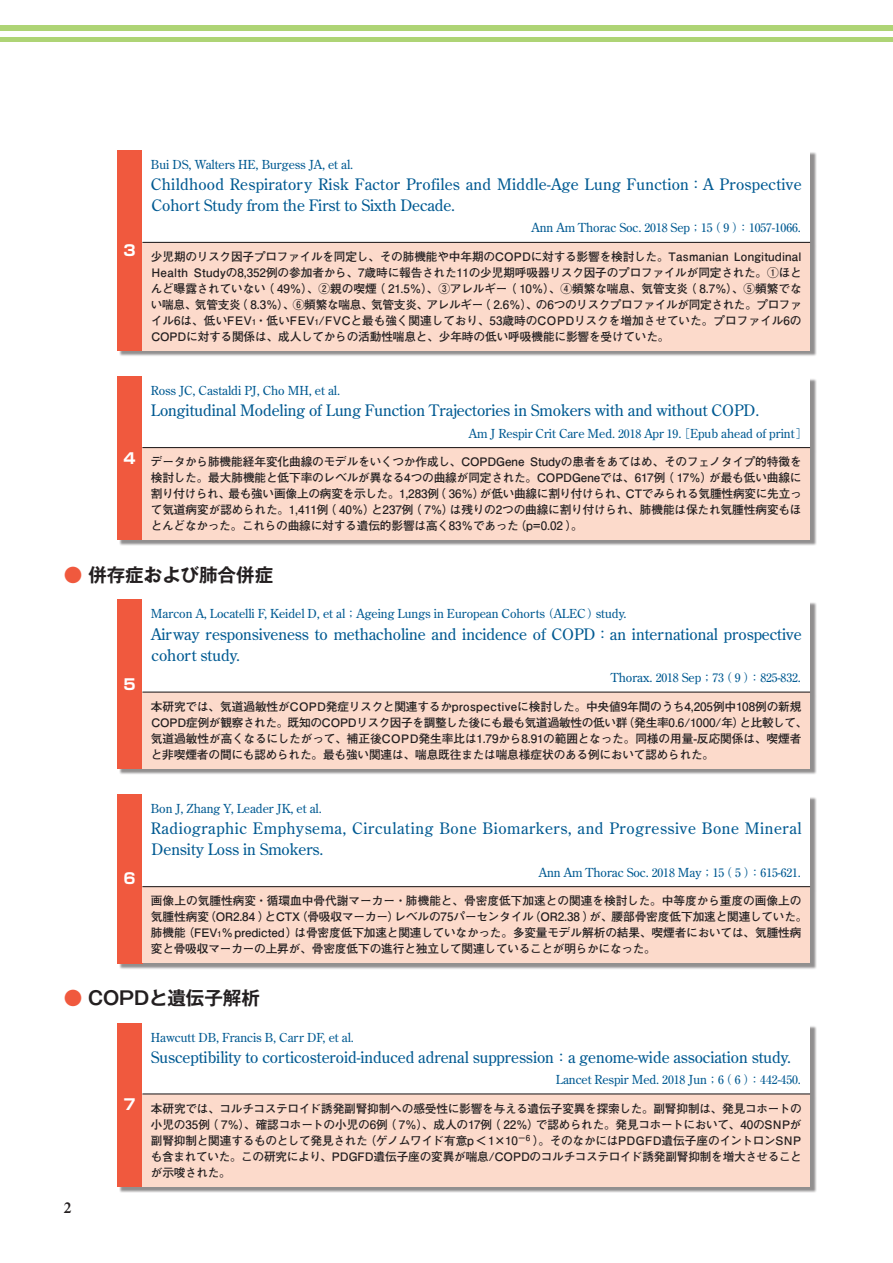
<style>
.page{position:relative;width:893px;height:1263px;background:#fff}
.page>*{position:absolute;margin:0;border:0;box-sizing:border-box;transform-origin:0 0}
.t1{font:700 18.6px "Gothic MB101 Pr 5 De";letter-spacing:-.01em;color:#231f20}
.t2{font:15.75px/21.3px "Century Old Style Std";color:#015a92}
.t3{font:15.75px/21.3px "Century Old Style Std";letter-spacing:.035em;color:#015a92}
.t4{font:600 15.45px "Times LT Std";color:#231f20}
.t5{font:700 14.85px "Shin Go Pr 5";color:#fff}
.t6{font:12.45px "Century Old Style Std";letter-spacing:-.005em;color:#015a92}
.t7{font:700 11.7px/15.9px "Futo Go B101 Pr 5";letter-spacing:-.015em;color:#231f20;text-align:justify}
.t8{font:500 11.7px "Ryumin Pro";letter-spacing:-.005em;color:#015a92}
.s1{font-family:"Ryumin Pro";font-weight:500;font-size:14.85px}
.s2{font-family:"Ryumin Pro";font-weight:500;font-size:11.7px}
.s3{font-size:8.25px}
.s4{color:#f0593e}
.s5{font-family:"Century Old Style Std";font-weight:400;font-size:12.45px}
</style>
<div class="page">
<div style="left:119px;top:152px;width:698px;height:1041px;background:#231f20;opacity:.5"></div>
<div style="left:117px;top:150px;width:25px;height:201px;background:#f0593e"></div>
<div style="left:142px;top:150px;width:668px;height:92px;background:#fff"></div>
<div style="left:142px;top:242px;width:668px;height:109px;background:#fcdacb"></div>
<hr style="left:142px;top:242px;width:668px;height:1px;background:#231f20">
<div style="left:117px;top:376px;width:25px;height:164px;background:#f0593e"></div>
<div style="left:142px;top:376px;width:668px;height:72px;background:#fff"></div>
<div style="left:142px;top:448px;width:668px;height:92px;background:#fcdacb"></div>
<hr style="left:142px;top:447px;width:668px;height:1px;background:#231f20">
<div style="left:117px;top:600px;width:25px;height:169px;background:#f0593e"></div>
<div style="left:142px;top:600px;width:668px;height:92px;background:#fff"></div>
<div style="left:142px;top:692px;width:668px;height:77px;background:#fcdacb"></div>
<hr style="left:142px;top:691px;width:668px;height:2px;background:#231f20">
<div style="left:117px;top:794px;width:25px;height:169px;background:#f0593e"></div>
<div style="left:142px;top:794px;width:668px;height:93px;background:#fff"></div>
<div style="left:142px;top:887px;width:668px;height:76px;background:#fcdacb"></div>
<hr style="left:142px;top:886px;width:668px;height:1px;background:#231f20">
<div style="left:117px;top:1023px;width:25px;height:163px;background:#f0593e"></div>
<div style="left:142px;top:1023px;width:668px;height:71px;background:#fff"></div>
<div style="left:142px;top:1094px;width:668px;height:92px;background:#fcdacb"></div>
<hr style="left:142px;top:1093px;width:668px;height:1px;background:#231f20">
<div style="left:0;top:26px;width:893px;height:5px;background:#aed475"></div>
<hr style="left:0;top:37px;width:893px;height:4px;background:#aed475">
<p class="t5" style="left:122px;top:239px;width:16px">３</p>
<p class="t6" style="left:151px;top:156px;width:204px">Bui DS, Walters HE, Burgess JA, et al.</p>
<h2 class="t2" style="left:151px;top:173px;width:652px">Childhood Respiratory Risk Factor Profiles and Middle-Age Lung Function<span class="s1">：</span>A Prospective<br>Cohort Study from the First to Sixth Decade.</h2>
<p class="t6" style="left:532px;top:220px;width:271px">Ann Am Thorac Soc. <span class="s2">2018</span> Sep<span class="s2">；15（ 9 ）：1057</span>-<span class="s2">1066</span>.</p>
<p class="t7" style="left:151px;top:248px;width:652px">少児期のリスク因子プロファイルを同定し、その肺機能や中年期のCOPDに対する影響を検討した。Tasmanian Longitudinal Health Studyの8,352例の参加者から、7歳時に報告された11の少児期呼吸器リスク因子のプロファイルが同定された。①ほとんど曝露されていない（ 49％）、②親の喫煙（ 21.5％）、③アレルギー（ 10％）、④頻繁な喘息、気管支炎（ 8.7％）、⑤頻繁でない喘息、気管支炎（ 8.3％）、⑥頻繁な喘息、気管支炎、アレルギー（ 2.6％）、の6つのリスクプロファイルが同定された。プロファイル6は、低いFEV<span class="s3">1</span>・低いFEV<span class="s3">1</span>/FVCと最も強く関連しており、53歳時のCOPDリスクを増加させていた。プロファイル6のCOPDに対する関係は、成人してからの活動性喘息と、少年時の低い呼吸機能に影響を受けていた。</p>
<p class="t5" style="left:122px;top:446px;width:16px">４</p>
<p class="t6" style="left:151px;top:383px;width:191px">Ross JC, Castaldi PJ, Cho MH, et al.</p>
<h2 class="t2" style="left:151px;top:400px;width:610px">Longitudinal Modeling of Lung Function Trajectories in Smokers with and without COPD.</h2>
<p class="t6" style="left:469px;top:425px;width:340px">Am J Respir Crit Care Med. <span class="s2">2018</span> Apr <span class="s2">19</span>. <span class="s2">［</span>Epub ahead of print<span class="s2">］</span></p>
<p class="t7" style="left:151px;top:453px;width:652px">データから肺機能経年変化曲線のモデルをいくつか作成し、COPDGene Studyの患者をあてはめ、そのフェノタイプ的特徴を検討した。最大肺機能と低下率のレベルが異なる4つの曲線が同定された。COPDGeneでは、617例（ 17％）が最も低い曲線に割り付けられ、最も強い画像上の病変を示した。1,283例（ 36％）が低い曲線に割り付けられ、CTでみられる気腫性病変に先立って気道病変が認められた。1,411例（ 40％）と237例（ 7％）は残りの2つの曲線に割り付けられ、肺機能は保たれ気腫性病変もほとんどなかった。これらの曲線に対する遺伝的影響は高く83％であった（p=0.02 ）。</p>
<h1 class="t1" style="left:64px;top:559px;width:211px"><span class="s4">●</span> 併存症および肺合併症</h1>
<p class="t5" style="left:122px;top:672px;width:16px">５</p>
<p class="t6" style="left:151px;top:606px;width:477px">Marcon A, Locatelli F, Keidel D, et al<span class="s2">；</span>Ageing Lungs in European Cohorts <span class="s2">（</span>ALEC<span class="s2">）</span>study.</p>
<h2 class="t2" style="left:151px;top:623px;width:652px">Airway responsiveness to methacholine and incidence of COPD<span class="s1">：</span>an international prospective cohort study.</h2>
<p class="t8" style="left:611px;top:669px;width:192px"><span class="s5">Thorax.</span> 2018 <span class="s5">Sep</span>；73（ 9 ）：825<span class="s5">-</span>832<span class="s5">.</span></p>
<p class="t7" style="left:151px;top:698px;width:658px;text-align:left">本研究では、気道過敏性がCOPD発症リスクと関連するかprospectiveに検討した。中央値9年間のうち4,205例中108例の新規COPD症例が観察された。既知のCOPDリスク因子を調整した後にも最も気道過敏性の低い群（発生率0.6/1000/年）と比較して、気道過敏性が高くなるにしたがって、補正後COPD発生率比は1.79から8.91の範囲となった。同様の用量-反応関係は、喫煙者と非喫煙者の間にも認められた。最も強い関連は、喘息既往または喘息様症状のある例において認められた。</p>
<p class="t5" style="left:122px;top:867px;width:16px">６</p>
<p class="t6" style="left:151px;top:800px;width:172px">Bon J, Zhang Y, Leader JK, et al.</p>
<h2 class="t3" style="left:151px;top:818px;width:652px">Radiographic Emphysema, Circulating Bone Biomarkers, and Progressive Bone Mineral<br>Density Loss in Smokers.</h2>
<p class="t6" style="left:539px;top:864px;width:264px">Ann Am Thorac Soc. <span class="s2">2018</span> May<span class="s2">；15（ 5 ）：615</span>-<span class="s2">621</span>.</p>
<p class="t7" style="left:151px;top:892px;width:658px;text-align:left">画像上の気腫性病変・循環血中骨代謝マーカー・肺機能と、骨密度低下加速との関連を検討した。中等度から重度の画像上の気腫性病変（OR2.84 ）とCTX（骨吸収マーカー）レベルの75パーセンタイル（OR2.38 ）が、腰部骨密度低下加速と関連していた。肺機能（FEV<span class="s3">1</span>％predicted）は骨密度低下加速と関連していなかった。多変量モデル解析の結果、喫煙者においては、気腫性病変と骨吸収マーカーの上昇が、骨密度低下の進行と独立して関連していることが明らかになった。</p>
<h1 class="t1" style="left:64px;top:982px;width:198px"><span class="s4">●</span> COPDと遺伝子解析</h1>
<h3 class="t4" style="left:64px;top:1198px;width:9px">2</h3>
<p class="t5" style="left:122px;top:1093px;width:16px">７</p>
<p class="t6" style="left:151px;top:1029px;width:205px">Hawcutt DB, Francis B, Carr DF, et al.</p>
<h2 class="t2" style="left:151px;top:1046px;width:642px">Susceptibility to corticosteroid-induced adrenal suppression<span class="s1">：</span>a genome-wide association study.</h2>
<p class="t6" style="left:556px;top:1071px;width:247px">Lancet Respir Med. <span class="s2">2018</span> Jun<span class="s2">；6（ 6 ）：442</span>-<span class="s2">450</span>.</p>
<p class="t7" style="left:151px;top:1099px;width:653px">本研究では、コルチコステロイド誘発副腎抑制への感受性に影響を与える遺伝子変異を探索した。副腎抑制は、発見コホートの小児の35例（ 7％）、確認コホートの小児の6例（ 7％）、成人の17例（ 22％）で認められた。発見コホートにおいて、40のSNPが副腎抑制と関連するものとして発見された（ゲノムワイド有意p＜1×10<sup>－6</sup> ）。そのなかにはPDGFD遺伝子座のイントロンSNPも含まれていた。この研究により、PDGFD遺伝子座の変異が喘息/COPDのコルチコステロイド誘発副腎抑制を増大させることが示唆された。</p>
</div>
